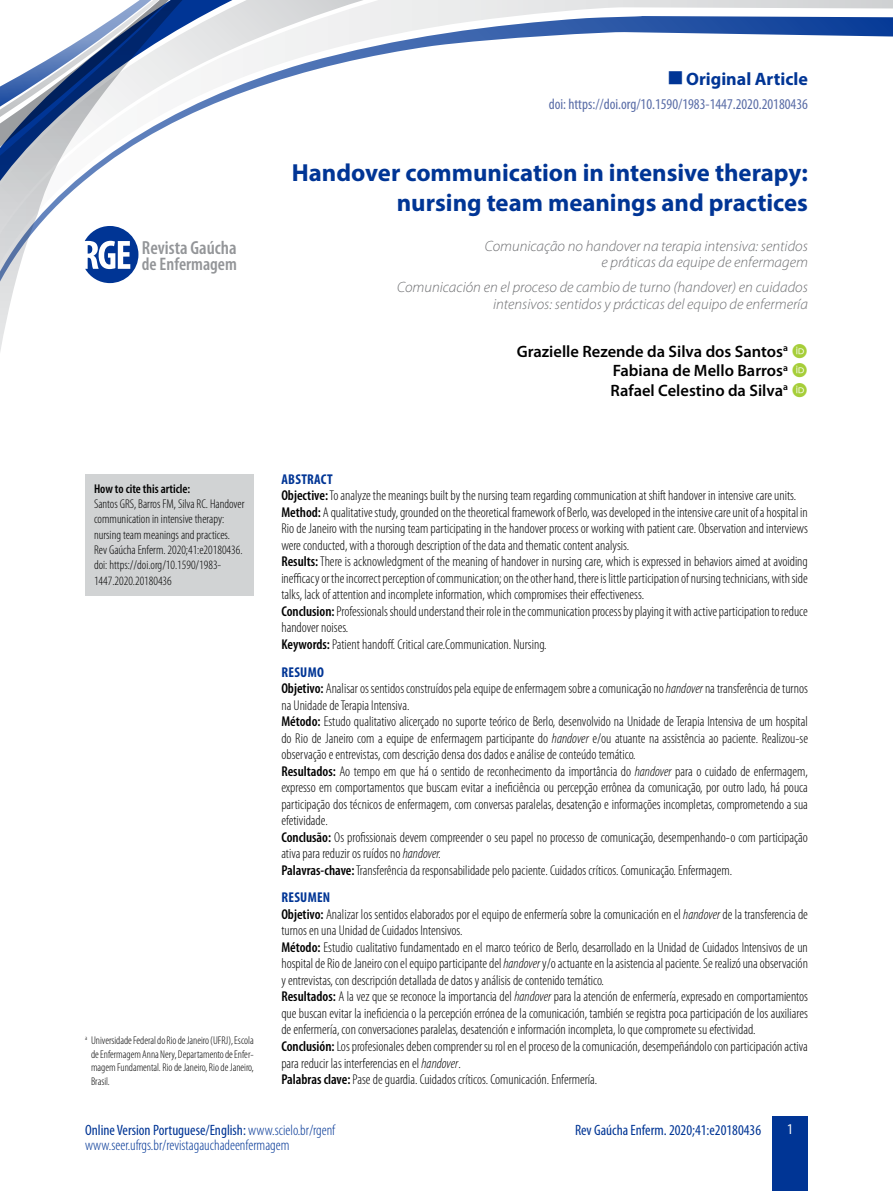
<style>
.page{position:relative;width:893px;height:1191px;background:#fff}
.page>*{position:absolute;margin:0;border:0;box-sizing:border-box;transform-origin:0 0}
.t1{font:700 24.75px/29.7px "Myriad Pro";color:#003595;text-align:right}
.t2{font:600 condensed 19.05px "Myriad Pro";color:#939598}
.t3{font:600 condensed 18.15px "Myriad Pro";color:#939598}
.t4{font:700 18px "Myriad Pro";color:#003595}
.t5{font:600 16.5px/19.5px "Myriad Pro";color:#000;text-align:justify}
.t6{font:italic 300 15px/16.5px "Myriad Pro";color:#6d6e71;text-align:right}
.t7{font:300 condensed 15px/15px "Myriad Pro";color:#003595}
.t8{font:condensed 15px "Myriad Pro";color:#5a6da7}
.t9{font:condensed 15px "Myriad Pro";color:#003595}
.t10{font:condensed 15px "Myriad Pro";color:#fff}
.t11{font:300 condensed 14.25px/16.5px "Myriad Pro";color:#000}
.t12{font:300 condensed 12.75px/15.3px "Myriad Pro";color:#000}
.t13{font:600 condensed 12.75px "Myriad Pro";color:#000}
.t14{font:300 condensed 11.25px/13.5px "Myriad Pro";color:#000;text-align:justify}
.s1{font-weight:700;color:#003595}
.s2{font-weight:600}
.s3{font-style:italic}
.s4{font-weight:400}
</style>
<div class="page">
<svg style="left:202px;top:0;width:691px;height:109px"></svg>
<svg style="left:0;top:0;width:202px;height:352px"></svg>
<svg style="left:85px;top:226px;width:53px;height:57px"></svg>
<div style="left:772px;top:1116px;width:36px;height:75px;background:#003595"></div>
<div style="left:85px;top:474px;width:169px;height:121px;background:#d1d3d4"></div>
<svg style="left:669px;top:72px;width:13px;height:13px"></svg>
<p class="t4" style="left:686px;top:67px;width:123px">Original Article</p>
<h2 class="t2" style="left:142px;top:235px;width:96px">Revista Gaúcha</h2>
<p class="t3" style="left:142px;top:252px;width:96px">de Enfermagem</p>
<p class="t8" style="left:549px;top:95px;width:261px">doi: https://doi.org/10.1590/1983-1447.2020.20180436</p>
<h1 class="t1" style="left:292px;top:157px;width:518px">Handover communication in intensive therapy: nursing team meanings and practices</h1>
<p class="t6" style="left:485px;top:237px;width:325px">Comunicação no handover na terapia intensiva: sentidos e práticas da equipe de enfermagem</p>
<p class="t6" style="left:397px;top:279px;width:412px">Comunicación en el proceso de cambio de turno (handover) en cuidados intensivos: sentidos y prácticas del equipo de enfermería</p>
<p class="t5" style="left:610px;top:341px;width:179px;text-indent:-94px">Grazielle Rezende da Silva dos Santos<sup>a </sup>Fabiana de Mello Barros<sup>a </sup>Rafael Celestino da Silva<sup>a</sup></p>
<p class="t13" style="left:94px;top:481px;width:98px">How to cite this article:</p>
<p class="t12" style="left:94px;top:496px;width:152px">Santos GRS, Barros FM, Silva RC. Handover communication in intensive therapy: nursing team meanings and practices.<br>Rev Gaúcha Enferm. 2020;41:e20180436. doi: https://doi.org/10.1590/1983- 1447.2020.20180436</p>
<p class="t14" style="left:91px;top:1033px;width:164px;text-indent:-6px"><sup>a</sup> Universidade Federal do Rio de Janeiro (UFRJ), Escola de Enfermagem Anna Nery, Departamento de Enfer&shy;magem Fundamental. Rio de Janeiro, Rio de Janeiro, Brasil.</p>
<p class="t11" style="left:281px;top:471px;width:528px"><span class="s1">ABSTRACT<br></span><span class="s2">Objective:</span> To analyze the meanings built by the nursing team regarding communication at shift handover in intensive care units.<br><span class="s2">Method:</span> A qualitative study, grounded on the theoretical framework of Berlo, was developed in the intensive care unit of a hospital in Rio de Janeiro with the nursing team participating in the handover process or working with patient care. Observation and interviews were conducted, with a thorough description of the data and thematic content analysis.<br><span class="s2">Results:</span> There is acknowledgment of the meaning of handover in nursing care, which is expressed in behaviors aimed at avoiding inefficacy or the incorrect perception of communication; on the other hand, there is little participation of nursing technicians, with side talks, lack of attention and incomplete information, which compromises their effectiveness.<br><span class="s2">Conclusion:</span> Professionals should understand their role in the communication process by playing it with active participation to reduce handover noises.<br><span class="s2">Keywords:</span> Patient handoff. Critical care.Communication. Nursing.</p>
<p class="t11" style="left:281px;top:663px;width:528px"><span class="s1">RESUMO<br></span><span class="s2">Objetivo:</span> Analisar os sentidos construídos pela equipe de enfermagem sobre a comunicação no <span class="s3">handover</span> na transferência de turnos na Unidade de Terapia Intensiva.<br><span class="s2">Método:</span> Estudo qualitativo alicerçado no suporte teórico de Berlo, desenvolvido na Unidade de Terapia Intensiva de um hospital do Rio de Janeiro com a equipe de enfermagem participante do <span class="s3">handover</span> e/ou atuante na assistência ao paciente. Realizou-se observação e entrevistas, com descrição densa dos dados e análise de conteúdo temático.<br><span class="s2">Resultados:</span> Ao tempo em que há o sentido de reconhecimento da importância do <span class="s3">handover</span> para o cuidado de enfermagem, expresso em comportamentos que buscam evitar a ineficiência ou percepção errônea da comunicação, por outro lado, há pouca participação dos técnicos de enfermagem, com conversas paralelas, desatenção e informações incompletas, comprometendo a sua efetividade.<br><span class="s2">Conclusão:</span> Os profissionais devem compreender o seu papel no processo de comunicação, desempenhando-o com participação ativa para reduzir os ruídos no <span class="s3">handover.<br></span><span class="s2">Palavras-chave:</span> Transferência da responsabilidade pelo paciente. Cuidados críticos. Comunicação. Enfermagem.</p>
<p class="t11" style="left:281px;top:889px;width:528px"><span class="s1">RESUMEN<br></span><span class="s2">Objetivo:</span> Analizar los sentidos elaborados por el equipo de enfermería sobre la comunicación en el <span class="s3">handover</span> de la transferencia de turnos en una Unidad de Cuidados Intensivos.<br><span class="s2">Método:</span> Estudio cualitativo fundamentado en el marco teórico de Berlo, desarrollado en la Unidad de Cuidados Intensivos de un hospital de Rio de Janeiro con el equipo participante del <span class="s3">handover</span> y/o actuante en la asistencia al paciente. Se realizó una observación y entrevistas, con descripción detallada de datos y análisis de contenido temático.<br><span class="s2">Resultados:</span> A la vez que se reconoce la importancia del <span class="s3">handover</span> para la atención de enfermería, expresado en comportamientos que buscan evitar la ineficiencia o la percepción errónea de la comunicación, también se registra poca participación de los auxiliares de enfermería, con conversaciones paralelas, desatención e información incompleta, lo que compromete su efectividad.<br><span class="s2">Conclusión:</span> Los profesionales deben comprender su rol en el proceso de la comunicación, desempeñándolo con participación activa para reducir las interferencias en el <span class="s3">handover</span>.<br><span class="s2">Palabras clave:</span> Pase de guardia. Cuidados críticos. Comunicación. Enfermería.</p>
<p class="t7" style="left:85px;top:1122px;width:252px"><span class="s4">Online Version Portuguese/English:</span> www.scielo.br/rgenf www.seer.ufrgs.br/revistagauchadeenfermagem</p>
<p class="t9" style="left:575px;top:1121px;width:188px">Rev Gaúcha Enferm. 2020;41:e20180436</p>
<p class="t10" style="left:787px;top:1120px;width:7px">1</p>
</div>
